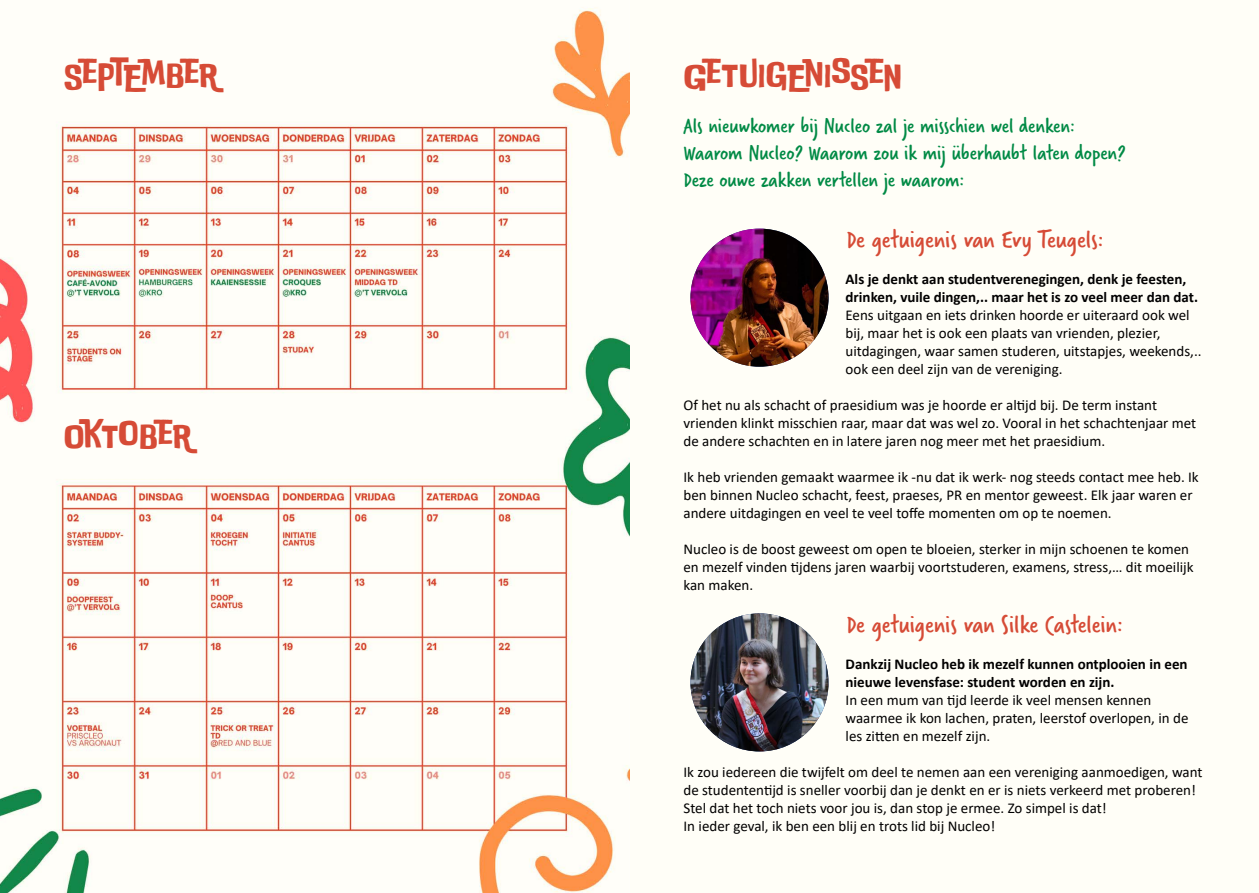
<style>
.page{position:relative;width:1259px;height:893px;background:#fffef7}
.page>*{position:absolute;margin:0;border:0;box-sizing:border-box;transform-origin:0 0}
.t1{font:36px "Do Ub Le Ba Ss";color:#d64b36}
.t2{font:27px "Verveine";color:#d64b36}
.t3{font:22.5px/27px "Verveine";color:#008a45}
.t4{font:15px/18px "Calibri";color:#000}
.t5{font:700 15px/18px "Calibri";color:#000}
</style>
<div class="page">
<img style="left:0;top:8px;width:629px;height:885px">
<img style="left:690px;top:229px;width:138px;height:138px;border-radius:69px">
<img style="left:690px;top:613px;width:138px;height:138px;border-radius:69px">
<h1 class="t1" style="left:64px;top:53px;width:155px">SEPTEMBER</h1>
<h1 class="t1" style="left:64px;top:413px;width:129px">OKTOBER</h1>
<h1 class="t1" style="left:683px;top:53px;width:220px">GETUIGEN ISSEN</h1>
<h3 class="t3" style="left:683px;top:112px;width:444px">Als nieuwkomer bij Nucleo zal je misschien wel denken:<br>Waarom Nucleo? Waarom zou ik mij überhaubt laten dopen?<br>Deze ouwe zakken vertellen je waarom:</h3>
<h2 class="t2" style="left:846px;top:221px;width:258px">De getuigenis van Evy Teugels:</h2>
<p class="t5" style="left:845px;top:270px;width:354px">Als je denkt aan studentverenegingen, denk je feesten, drinken, vuile dingen,.. maar het is zo veel meer dan dat.</p>
<p class="t4" style="left:845px;top:305px;width:357px">Eens uitgaan en iets drinken hoorde er uiteraard ook wel bij, maar het is ook een plaats van vrienden, plezier, uitdagingen, waar samen studeren, uitstapjes, weekends,.. ook een deel zijn van de vereniging.</p>
<p class="t4" style="left:683px;top:395px;width:514px">Of het nu als schacht of praesidium was je hoorde er altijd bij. De term instant vrienden klinkt misschien raar, maar dat was wel zo. Vooral in het schachtenjaar met de andere schachten en in latere jaren nog meer met het praesidium.</p>
<p class="t4" style="left:683px;top:467px;width:517px">Ik heb vrienden gemaakt waarmee ik -nu dat ik werk- nog steeds contact mee heb. Ik ben binnen Nucleo schacht, feest, praeses, PR en mentor geweest. Elk jaar waren er andere uitdagingen en veel te veel toffe momenten om op te noemen.</p>
<p class="t4" style="left:683px;top:539px;width:512px">Nucleo is de boost geweest om open te bloeien, sterker in mijn schoenen te komen en mezelf vinden tijdens jaren waarbij voortstuderen, examens, stress,… dit moeilijk kan maken.</p>
<h2 class="t2" style="left:846px;top:605px;width:278px">De getuigenis van Silke Castelein:</h2>
<p class="t5" style="left:845px;top:654px;width:344px">Dankzij Nucleo heb ik mezelf kunnen ontplooien in een nieuwe levensfase: student worden en zijn.</p>
<p class="t4" style="left:845px;top:690px;width:344px">In een mum van tijd leerde ik veel mensen kennen waarmee ik kon lachen, praten, leerstof overlopen, in de les zitten en mezelf zijn.</p>
<p class="t4" style="left:683px;top:762px;width:520px">Ik zou iedereen die twijfelt om deel te nemen aan een vereniging aanmoedigen, want de studententijd is sneller voorbij dan je denkt en er is niets verkeerd met proberen!<br>Stel dat het toch niets voor jou is, dan stop je ermee. Zo simpel is dat!<br>In ieder geval, ik ben een blij en trots lid bij Nucleo!</p>
</div>
